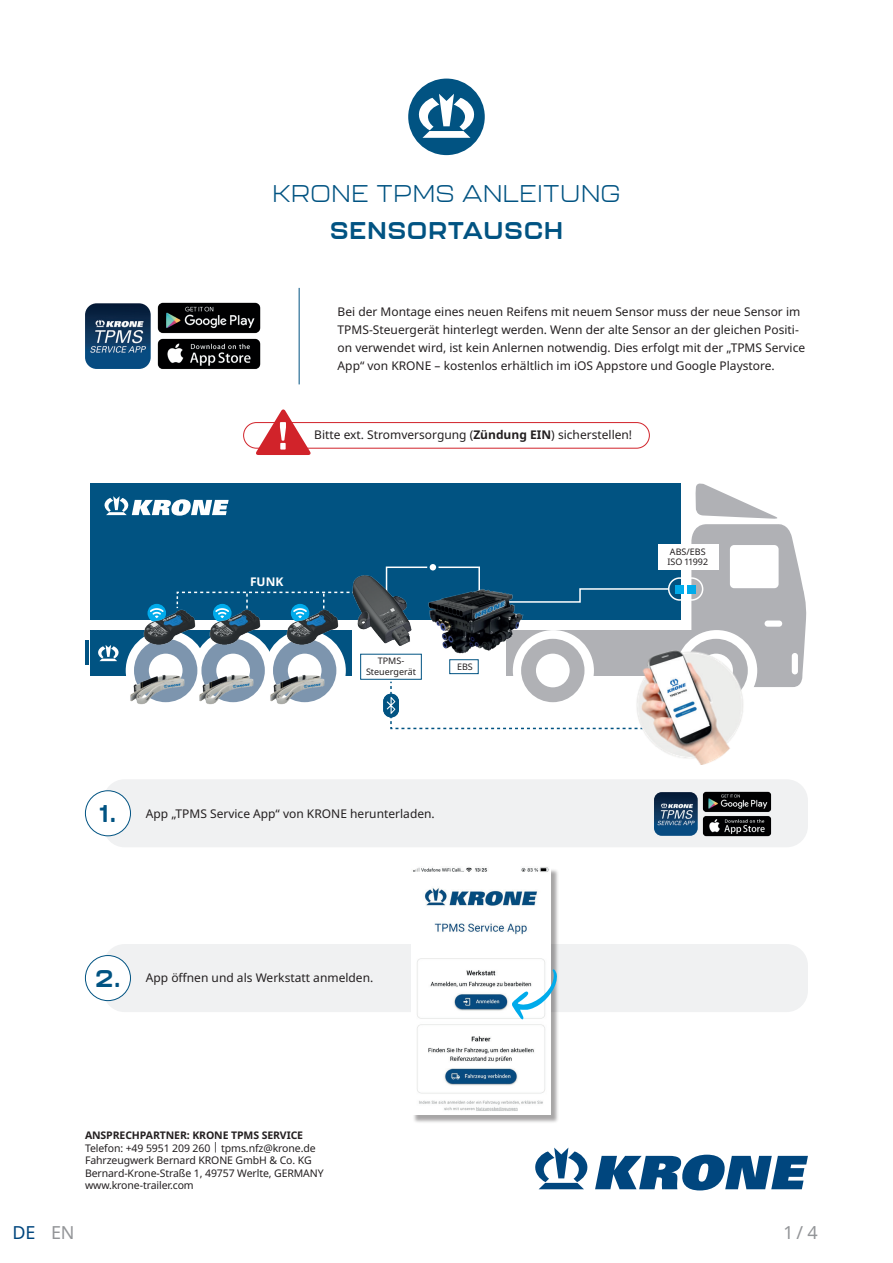
<style>
.page{position:relative;width:893px;height:1263px;background:#fff}
.page>*{position:absolute;margin:0;border:0;box-sizing:border-box;transform-origin:0 0}
.t1{font:300 24px "Kallisto";letter-spacing:.05em;color:#015382}
.t2{font:700 24px "Kallisto";letter-spacing:.05em;color:#015382}
.t3{font:18px "Noto Sans";color:#00467e}
.t4{font:18px "Noto Sans";color:#939598}
.t5{font:12px/18px "Noto Sans";color:#231f20}
.t6{font:700 12px "Noto Sans";color:#fff}
.t7{font:10.5px/12.6px "Noto Sans";letter-spacing:-.01em;color:#231f20}
.t8{font:700 10.5px "Noto Sans";letter-spacing:-.01em;color:#231f20}
.t9{font:9px/10.5px "Noto Sans";color:#231f20;text-align:center}
.s1{font-weight:700}
.s2{color:#939598}
</style>
<div class="page">
<svg style="left:535px;top:1147px;width:53px;height:42px"></svg>
<svg style="left:595px;top:1155px;width:213px;height:35px"></svg>
<div style="left:103px;top:779px;width:705px;height:68px;background:#f0f1f2;border-radius:21px"></div>
<div style="left:103px;top:944px;width:705px;height:68px;background:#f0f1f2;border-radius:21px"></div>
<div style="left:85px;top:791px;width:45px;height:45px;background:#fff;border-radius:50%"></div>
<div style="left:85px;top:790px;width:46px;height:46px;border:1px solid #015382;border-radius:50%"></div>
<div style="left:85px;top:955px;width:45px;height:45px;background:#fff;border-radius:50%"></div>
<div style="left:85px;top:955px;width:46px;height:46px;border:1px solid #015382;border-radius:50%"></div>
<div style="left:408px;top:79px;width:77px;height:76px;background:#015382;border-radius:50%"></div>
<svg style="left:419px;top:94px;width:55px;height:44px"></svg>
<img style="left:85px;top:303px;width:66px;height:66px">
<img style="left:157px;top:303px;width:104px;height:66px">
<img style="left:654px;top:792px;width:118px;height:44px">
<hr style="left:299px;top:288px;width:1px;height:96px;background:#015382">
<div style="left:90px;top:630px;width:261px;height:46px;background:#015382"></div>
<div style="left:506px;top:630px;width:261px;height:46px;background:#b0b1b5"></div>
<div style="left:90px;top:484px;width:590px;height:136px;background:#015382"></div>
<div style="left:126px;top:630px;width:81px;height:81px;background:#fff;border-radius:50%"></div>
<div style="left:193px;top:630px;width:81px;height:81px;background:#fff;border-radius:50%"></div>
<div style="left:265px;top:630px;width:81px;height:81px;background:#fff;border-radius:50%"></div>
<div style="left:513px;top:630px;width:81px;height:81px;background:#fff;border-radius:50%"></div>
<hr style="left:85px;top:641px;width:4px;height:24px;background:#015382">
<svg style="left:134px;top:640px;width:131px;height:54px"></svg>
<svg style="left:273px;top:639px;width:63px;height:55px"></svg>
<svg style="left:104px;top:496px;width:125px;height:20px"></svg>
<svg style="left:98px;top:645px;width:21px;height:16px"></svg>
<svg style="left:687px;top:483px;width:120px;height:204px"></svg>
<div style="left:668px;top:577px;width:23px;height:24px;border:2px solid #fff;border-radius:50%"></div>
<div style="left:680px;top:577px;width:23px;height:24px;border:2px solid #fff;border-radius:50%"></div>
<div style="left:687px;top:585px;width:9px;height:8px;background:#00abeb"></div>
<div style="left:675px;top:585px;width:9px;height:8px;background:#00abeb"></div>
<svg style="left:385px;top:566px;width:285px;height:37px"></svg>
<img style="left:427px;top:586px;width:112px;height:53px">
<svg style="left:428px;top:563px;width:9px;height:9px"></svg>
<div style="left:427px;top:562px;width:12px;height:11px;border:2px solid #015382;border-radius:50%"></div>
<img style="left:351px;top:573px;width:66px;height:76px">
<div style="left:148px;top:604px;width:18px;height:18px;background:#00abeb;border-radius:50%"></div>
<img style="left:140px;top:607px;width:57px;height:42px">
<img style="left:205px;top:618px;width:58px;height:31px">
<img style="left:283px;top:618px;width:57px;height:31px">
<svg style="left:176px;top:591px;width:186px;height:27px"></svg>
<div style="left:360px;top:654px;width:62px;height:26px;border:1px solid #015382"></div>
<div style="left:658px;top:545px;width:60px;height:25px;background:#fff"></div>
<img style="left:130px;top:672px;width:57px;height:33px">
<img style="left:197px;top:672px;width:59px;height:33px">
<img style="left:270px;top:672px;width:56px;height:33px">
<img style="left:643px;top:628px;width:122px;height:136px">
<div style="left:383px;top:694px;width:16px;height:23px;background:#015382;border-radius:8px"></div>
<svg style="left:387px;top:639px;width:274px;height:91px"></svg>
<div style="left:412px;top:868px;width:147px;height:255px;background:#231f20;opacity:.4"></div>
<img style="left:411px;top:867px;width:140px;height:248px">
<svg style="left:511px;top:968px;width:47px;height:51px"></svg>
<div style="left:243px;top:422px;width:407px;height:27px;border:1px solid #d1232a;border-radius:13px"></div>
<svg style="left:255px;top:409px;width:56px;height:46px"></svg>
<h1 class="t1" style="left:273px;top:179px;width:349px">KRONE TPMS ANLEITUNG</h1>
<h1 class="t2" style="left:330px;top:215px;width:234px">SENSORTAUSCH</h1>
<p class="t5" style="left:338px;top:302px;width:469px">Bei der Montage eines neuen Reifens mit neuem Sensor muss der neue Sensor im TPMS-Steuergerät hinterlegt werden. Wenn der alte Sensor an der gleichen Positi&shy;on verwendet wird, ist kein Anlernen notwendig. Dies erfolgt mit der „TPMS Service App“ von KRONE – kostenlos erhältlich im iOS Appstore und Google Playstore.</p>
<p class="t5" style="left:314px;top:426px;width:319px">Bitte ext. Stromversorgung (<span class="s1">Zündung EIN</span>) sicherstellen!</p>
<p class="t6" style="left:250px;top:573px;width:35px">FUNK</p>
<p class="t9" style="left:366px;top:656px;width:51px">TPMS-<br>Steuergerät</p>
<p class="t9" style="left:457px;top:661px;width:17px">EBS</p>
<p class="t9" style="left:667px;top:546px;width:42px;text-align:left">ABS/EBS<br>ISO 11992</p>
<h1 class="t2" style="left:100px;top:799px;width:18px">1.</h1>
<p class="t5" style="left:146px;top:804px;width:290px">App „TPMS Service App“ von KRONE herunterladen.</p>
<h1 class="t2" style="left:95px;top:963px;width:27px">2.</h1>
<p class="t5" style="left:146px;top:969px;width:229px">App öffnen und als Werkstatt anmelden.</p>
<p class="t8" style="left:85px;top:1128px;width:220px">ANSPRECHPARTNER: KRONE TPMS SERVICE</p>
<p class="t7" style="left:85px;top:1142px;width:240px">Telefon: +49 5951 209 260 | tpms.nfz@krone.de Fahrzeugwerk Bernard KRONE GmbH &amp; Co. KG Bernard-Krone-Straße 1, 49757 Werlte, GERMANY www.krone-trailer.com</p>
<h2 class="t3" style="left:13px;top:1219px;width:63px">DE <span class="s2">EN</span></h2>
<h2 class="t4" style="left:784px;top:1220px;width:35px">1 / 4</h2>
</div>
